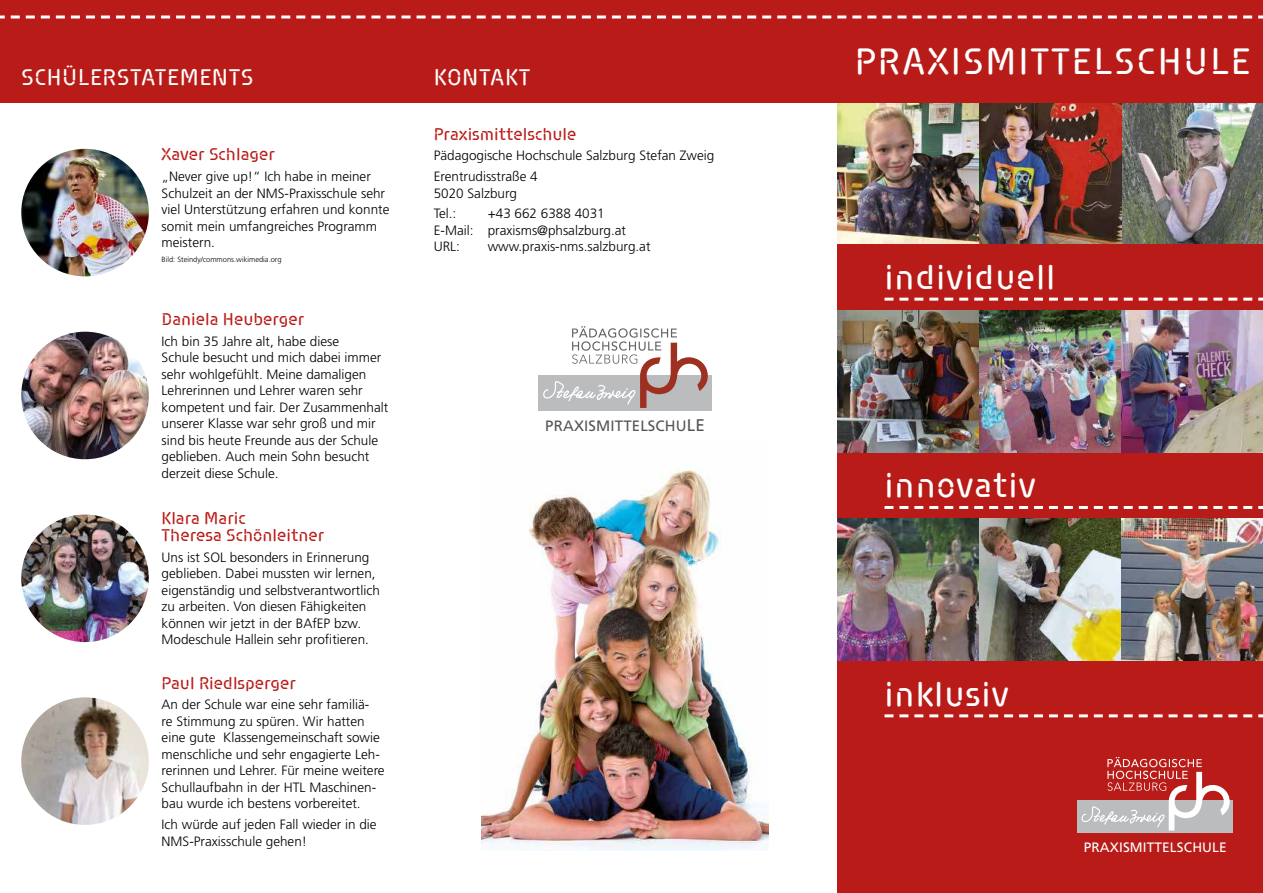
<style>
.page{position:relative;width:1263px;height:893px;background:#fff}
.page>*{position:absolute;margin:0;border:0;box-sizing:border-box;transform-origin:0 0}
.t1{font:39px "Siruca";letter-spacing:.05em;color:#fff}
.t2{font:36px "Siruca";letter-spacing:.025em;color:#fff}
.t3{font:24px "Siruca";letter-spacing:.025em;color:#fff}
.t4{font:18px/16.5px "Siruca";color:#b91c18}
.t5{font:15px "Frutiger";letter-spacing:.01em;color:#575656}
.t6{font:13.65px "Frutiger";letter-spacing:.01em;color:#fff}
.t7{font:300 13.5px/16.5px "Frutiger";color:#000}
.t8{font:300 7.5px "Frutiger";color:#000}
.s1{font-size:16.8px}
</style>
<div class="page">
<div style="left:0;top:0;width:838px;height:102px;background:#b91c18"></div>
<div style="left:838px;top:98px;width:425px;height:795px;background:#b91c18"></div>
<img style="left:838px;top:103px;width:425px;height:141px">
<img style="left:838px;top:310px;width:425px;height:142px">
<img style="left:838px;top:519px;width:425px;height:141px">
<div style="left:1077px;top:801px;width:156px;height:32px;background:#babcbd"></div>
<svg style="left:1080px;top:757px;width:150px;height:73px"></svg>
<div style="left:538px;top:375px;width:174px;height:35px;background:#babcbd"></div>
<svg style="left:543px;top:326px;width:165px;height:82px"></svg>
<img style="left:21px;top:149px;width:128px;height:127px;border-radius:64px">
<img style="left:21px;top:332px;width:128px;height:127px;border-radius:64px">
<img style="left:21px;top:514px;width:128px;height:128px;border-radius:64px">
<img style="left:21px;top:697px;width:128px;height:128px;border-radius:64px">
<svg style="left:884px;top:298px;width:379px;height:3px"></svg>
<svg style="left:884px;top:506px;width:379px;height:3px"></svg>
<svg style="left:884px;top:714px;width:379px;height:3px"></svg>
<img style="left:482px;top:469px;width:287px;height:381px">
<div style="left:838px;top:0;width:425px;height:102px;background:#b91c18"></div>
<svg style="left:0;top:16px;width:1263px;height:3px"></svg>
<h3 class="t3" style="left:21px;top:68px;width:234px">SCHÜLERSTATEMENTS</h3>
<h3 class="t3" style="left:434px;top:68px;width:98px">KONTAKT</h3>
<h3 class="t4" style="left:162px;top:147px;width:115px">Xaver Schlager</h3>
<p class="t7" style="left:162px;top:169px;width:229px">„Never give up!“ Ich habe in meiner<br>Schulzeit an der NMS-Praxisschule sehr viel Unterstützung erfahren und konnte somit mein umfangreiches Programm meistern.</p>
<p class="t8" style="left:162px;top:256px;width:122px">Bild: Steindy/commons.wikimedia.org</p>
<h3 class="t4" style="left:162px;top:312px;width:144px">Daniela Heuberger</h3>
<p class="t7" style="left:162px;top:334px;width:228px">Ich bin 35 Jahre alt, habe diese<br>Schule besucht und mich dabei immer sehr wohlgefühlt. Meine damaligen Lehrerinnen und Lehrer waren sehr kompetent und fair. Der Zusammenhalt unserer Klasse war sehr groß und mir sind bis heute Freunde aus der Schule geblieben. Auch mein Sohn besucht derzeit diese Schule.</p>
<h3 class="t4" style="left:162px;top:511px;width:164px">Klara Maric<br>Theresa Schönleitner</h3>
<p class="t7" style="left:162px;top:550px;width:220px">Uns ist SOL besonders in Erinnerung geblieben. Dabei mussten wir lernen, eigenständig und selbstverantwortlich zu arbeiten. Von diesen Fähigkeiten können wir jetzt in der BAfEP bzw.<br>Modeschule Hallein sehr profitieren.</p>
<h3 class="t4" style="left:162px;top:675px;width:136px">Paul Riedlsperger</h3>
<p class="t7" style="left:162px;top:697px;width:225px">An der Schule war eine sehr familiä-<br>re Stimmung zu spüren. Wir hatten eine gute Klassengemeinschaft sowie menschliche und sehr engagierte Leh&shy;rerinnen und Lehrer. Für meine weitere Schullaufbahn in der HTL Maschinen&shy;bau wurde ich bestens vorbereitet.</p>
<p class="t7" style="left:162px;top:817px;width:217px">Ich würde auf jeden Fall wieder in die<br>NMS-Praxisschule gehen!</p>
<h3 class="t4" style="left:434px;top:126px;width:144px">Praxismittelschule</h3>
<p class="t7" style="left:434px;top:146px;width:282px;line-height:20.7px">Pädagogische Hochschule Salzburg Stefan Zweig<br>Erentrudisstraße 4</p>
<p class="t7" style="left:434px;top:184px;width:85px;line-height:20.7px">5020 Salzburg<br>Tel.:</p>
<p class="t7" style="left:434px;top:206px;width:194px;text-indent:54px">+43 662 6388 4031<br>E-Mail: praxisms@phsalzburg.at<br>URL:</p>
<p class="t7" style="left:488px;top:239px;width:164px">www.praxis-nms.salzburg.at</p>
<p class="t5" style="left:545px;top:417px;width:161px">PRAXISMITTELSCHU<span class="s1">LE</span></p>
<h1 class="t1" style="left:855px;top:46px;width:397px">PRAXISMITTELSCHULE</h1>
<h2 class="t2" style="left:884px;top:263px;width:172px">individuell</h2>
<h2 class="t2" style="left:884px;top:472px;width:153px">innovativ</h2>
<h2 class="t2" style="left:884px;top:680px;width:126px">inklusiv</h2>
<p class="t6" style="left:1084px;top:839px;width:144px">PRAXISMITTELSCHULE</p>
</div>
